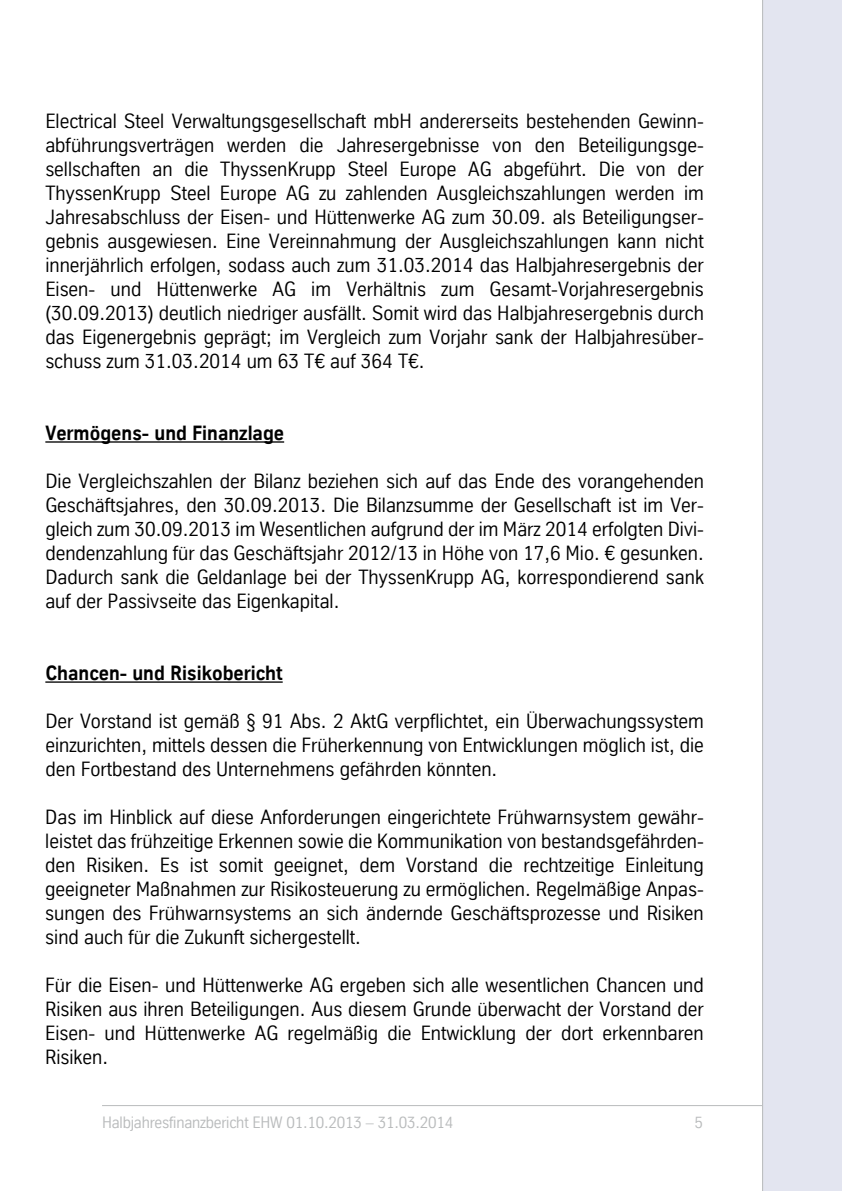
<style>
.page{position:relative;width:842px;height:1191px;background:#fff}
.page>*{position:absolute;margin:0;border:0;box-sizing:border-box;transform-origin:0 0}
.t1{font:20px/24px "TK Type";color:#000;text-align:justify}
.t2{font:700 20px "TK Type";color:#000}
.t3{font:16px "TK Type";letter-spacing:-.01em;color:#b9bbbc}
</style>
<div class="page">
<hr style="left:45px;top:441px;width:239px;height:1px;background:#000">
<hr style="left:45px;top:681px;width:238px;height:1px;background:#000">
<hr style="left:102px;top:1105px;width:740px;height:1px;background:#b9bbbc">
<div style="left:763px;top:0;width:79px;height:1191px;background:#e3e5f0"></div>
<hr style="left:762px;top:0;width:1px;height:1191px;background:#b9bbbc">
<p class="t1" style="left:45px;top:111px;width:660px">Electrical Steel Verwaltungsgesellschaft mbH andererseits bestehenden Gewinn&shy;abführungsverträgen werden die Jahresergebnisse von den Beteiligungsge&shy;sellschaften an die ThyssenKrupp Steel Europe AG abgeführt. Die von der ThyssenKrupp Steel Europe AG zu zahlenden Ausgleichszahlungen werden im Jahresabschluss der Eisen- und Hüttenwerke AG zum 30.09. als Beteiligungser&shy;gebnis ausgewiesen. Eine Vereinnahmung der Ausgleichszahlungen kann nicht innerjährlich erfolgen, sodass auch zum 31.03.2014 das Halbjahresergebnis der Eisen- und Hüttenwerke AG im Verhältnis zum Gesamt-Vorjahresergebnis (30.09.2013) deutlich niedriger ausfällt. Somit wird das Halbjahresergebnis durch das Eigenergebnis geprägt; im Vergleich zum Vorjahr sank der Halbjahresüber&shy;schuss zum 31.03.2014 um 63 T€ auf 364 T€.</p>
<p class="t2" style="left:45px;top:425px;width:240px">Vermögens- und Finanzlage</p>
<p class="t1" style="left:45px;top:471px;width:660px">Die Vergleichszahlen der Bilanz beziehen sich auf das Ende des vorangehenden Geschäftsjahres, den 30.09.2013. Die Bilanzsumme der Gesellschaft ist im Ver&shy;gleich zum 30.09.2013 im Wesentlichen aufgrund der im März 2014 erfolgten Divi&shy;dendenzahlung für das Geschäftsjahr 2012/13 in Höhe von 17,6 Mio. € gesunken.<br>Dadurch sank die Geldanlage bei der ThyssenKrupp AG, korrespondierend sank auf der Passivseite das Eigenkapital.</p>
<p class="t2" style="left:45px;top:665px;width:239px">Chancen- und Risikobericht</p>
<p class="t1" style="left:45px;top:711px;width:660px">Der Vorstand ist gemäß § 91 Abs. 2 AktG verpflichtet, ein Überwachungssystem einzurichten, mittels dessen die Früherkennung von Entwicklungen möglich ist, die den Fortbestand des Unternehmens gefährden könnten.</p>
<p class="t1" style="left:45px;top:807px;width:660px">Das im Hinblick auf diese Anforderungen eingerichtete Frühwarnsystem gewähr&shy;leistet das frühzeitige Erkennen sowie die Kommunikation von bestandsgefährden&shy;den Risiken. Es ist somit geeignet, dem Vorstand die rechtzeitige Einleitung geeigneter Maßnahmen zur Risikosteuerung zu ermöglichen. Regelmäßige Anpas&shy;sungen des Frühwarnsystems an sich ändernde Geschäftsprozesse und Risiken sind auch für die Zukunft sichergestellt.</p>
<p class="t1" style="left:45px;top:975px;width:660px">Für die Eisen- und Hüttenwerke AG ergeben sich alle wesentlichen Chancen und Risiken aus ihren Beteiligungen. Aus diesem Grunde überwacht der Vorstand der Eisen- und Hüttenwerke AG regelmäßig die Entwicklung der dort erkennbaren Risiken.</p>
<p class="t3" style="left:102px;top:1117px;width:353px">Halbjahresfinanzbericht EHW 01.10.2013 – 31.03.2014</p>
<p class="t3" style="left:694px;top:1117px;width:10px">5</p>
</div>
